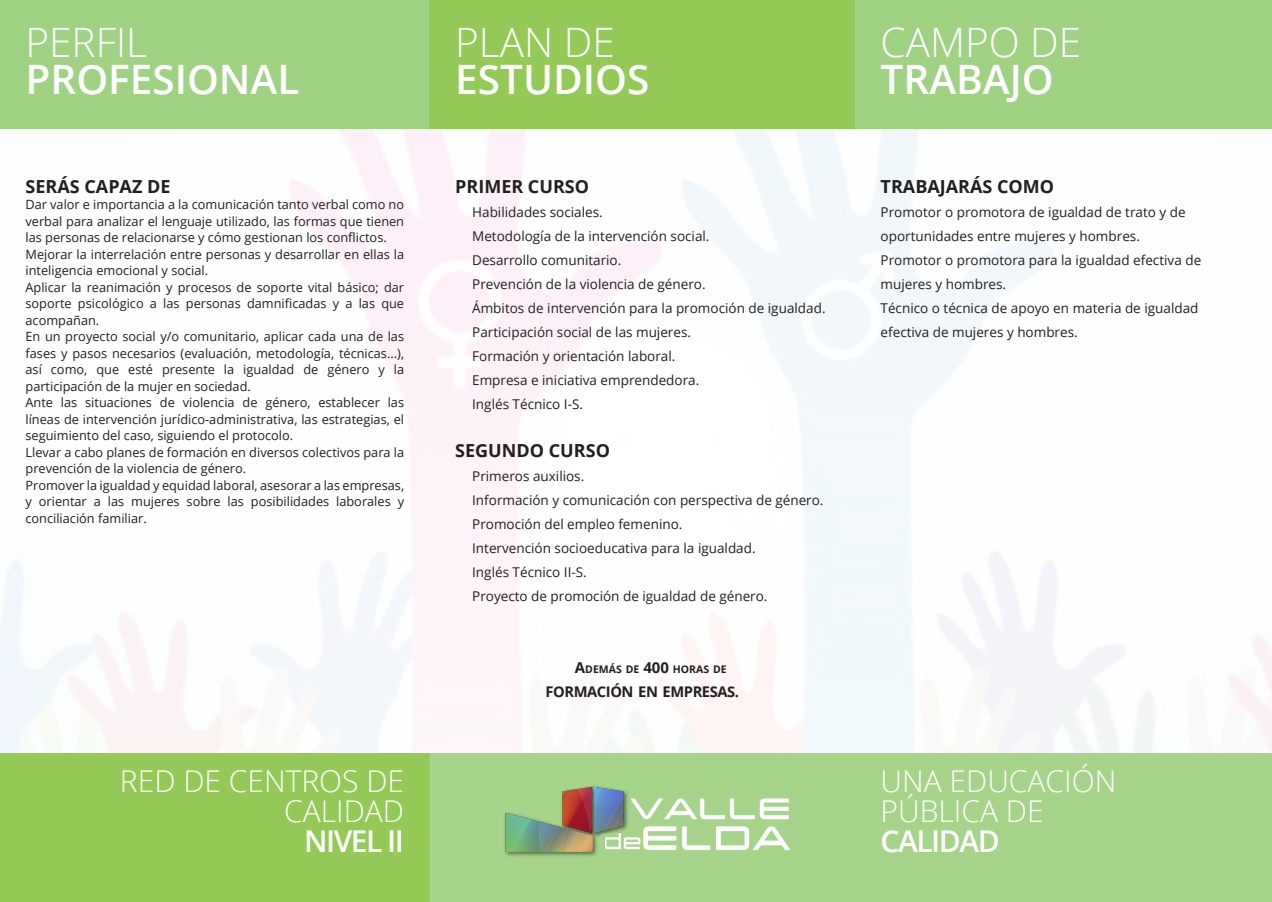
<style>
.page{position:relative;width:1272px;height:902px;background:#fff}
.page>*{position:absolute;margin:0;border:0;box-sizing:border-box;transform-origin:0 0}
.t1{font:600 40.5px "Open Sans";color:#fff}
.t2{font:300 40.5px "Open Sans";color:#fff}
.t3{font:300 30px/30px "Open Sans";color:#fff}
.t4{font:600 30px "Open Sans";letter-spacing:-.05em;color:#fff}
.t5{font:700 18px "Open Sans";color:#231f20}
.t6{font:700 14.7px "Open Sans";letter-spacing:-.03em;color:#231f20}
.t7{font:13.5px/24px "Open Sans";color:#231f20}
.t8{font:12.75px/16.5px "Open Sans";color:#231f20;text-align:justify}
.t9{font:700 10.5px "Open Sans";color:#231f20}
.s1{font-size:15px}
</style>
<div class="page">
<div style="left:0;top:753px;width:429px;height:148px;background:#93ca57"></div>
<div style="left:0;top:0;width:429px;height:129px;background:#a0d284"></div>
<div style="left:429px;top:0;width:426px;height:129px;background:#93ca57"></div>
<div style="left:429px;top:753px;width:842px;height:148px;background:#a6d48b"></div>
<div style="left:855px;top:0;width:416px;height:129px;background:#a0d284"></div>
<img style="left:505px;top:786px;width:286px;height:70px">
<p class="t2" style="left:26px;top:14px;width:123px">PERFIL</p>
<p class="t1" style="left:26px;top:52px;width:275px">PROFESIONAL</p>
<p class="t5" style="left:26px;top:173px;width:147px">SERÁS CAPAZ DE</p>
<p class="t8" style="left:26px;top:196px;width:380px">Dar valor e importancia a la comunicación tanto verbal como no verbal para analizar el lenguaje utilizado, las formas que tienen las personas de relacionarse y cómo gestionan los conflictos.</p>
<p class="t8" style="left:26px;top:245px;width:380px">Mejorar la interrelación entre personas y desarrollar en ellas la inteligencia emocional y social.</p>
<p class="t8" style="left:26px;top:278px;width:380px">Aplicar la reanimación y procesos de soporte vital básico; dar soporte psicológico a las personas damnificadas y a las que acompañan.</p>
<p class="t8" style="left:26px;top:328px;width:380px">En un proyecto social y/o comunitario, aplicar cada una de las fases y pasos necesarios (evaluación, metodología, técnicas...), así como, que esté presente la igualdad de género y la participación de la mujer en sociedad.</p>
<p class="t8" style="left:26px;top:394px;width:380px">Ante las situaciones de violencia de género, establecer las líneas de intervención jurídico-administrativa, las estrategias, el seguimiento del caso, siguiendo el protocolo.</p>
<p class="t8" style="left:26px;top:443px;width:380px">Llevar a cabo planes de formación en diversos colectivos para la prevención de la violencia de género.</p>
<p class="t8" style="left:26px;top:476px;width:380px">Promover la igualdad y equidad laboral, asesorar a las empresas, y orientar a las mujeres sobre las posibilidades laborales y conciliación familiar.</p>
<p class="t3" style="left:120px;top:765px;width:286px;text-align:right">RED DE CENTROS DE<br>CALIDAD</p>
<p class="t4" style="left:304px;top:820px;width:101px">NIVEL II</p>
<p class="t2" style="left:455px;top:14px;width:161px">PLAN DE</p>
<p class="t1" style="left:455px;top:52px;width:196px">ESTUDIOS</p>
<p class="t5" style="left:455px;top:173px;width:135px">PRIMER CURSO</p>
<p class="t7" style="left:472px;top:199px;width:132px">Habilidades sociales.</p>
<p class="t7" style="left:472px;top:223px;width:239px">Metodología de la intervención social.</p>
<p class="t7" style="left:472px;top:247px;width:151px">Desarrollo comunitario.</p>
<p class="t7" style="left:472px;top:271px;width:235px">Prevención de la violencia de género.</p>
<p class="t7" style="left:472px;top:295px;width:355px">Ámbitos de intervención para la promoción de igualdad.</p>
<p class="t7" style="left:472px;top:319px;width:220px">Participación social de las mujeres.</p>
<p class="t7" style="left:472px;top:343px;width:205px">Formación y orientación laboral.</p>
<p class="t7" style="left:472px;top:367px;width:229px">Empresa e iniciativa emprendedora.</p>
<p class="t7" style="left:472px;top:391px;width:112px">Inglés Técnico I-S.</p>
<p class="t5" style="left:455px;top:437px;width:156px">SEGUNDO CURSO</p>
<p class="t7" style="left:472px;top:463px;width:114px">Primeros auxilios.</p>
<p class="t7" style="left:472px;top:487px;width:353px">Información y comunicación con perspectiva de género.</p>
<p class="t7" style="left:472px;top:511px;width:212px">Promoción del empleo femenino.</p>
<p class="t7" style="left:472px;top:535px;width:285px">Intervención socioeducativa para la igualdad.</p>
<p class="t7" style="left:472px;top:559px;width:116px">Inglés Técnico II-S.</p>
<p class="t7" style="left:472px;top:583px;width:297px">Proyecto de promoción de igualdad de género.</p>
<p class="t9" style="left:575px;top:661px;width:153px"><span class="s1">A</span>DEMÁS DE <span class="s1">400</span> HORAS DE</p>
<p class="t6" style="left:545px;top:681px;width:195px">FORMACIÓN EN EMPRESAS<span class="s1">.</span></p>
<p class="t2" style="left:880px;top:14px;width:202px">CAMPO DE</p>
<p class="t1" style="left:880px;top:52px;width:175px">TRABAJO</p>
<p class="t5" style="left:880px;top:173px;width:175px">TRABAJARÁS COMO</p>
<p class="t7" style="left:880px;top:199px;width:306px">Promotor o promotora de igualdad de trato y de oportunidades entre mujeres y hombres.</p>
<p class="t7" style="left:880px;top:247px;width:322px">Promotor o promotora para la igualdad efectiva de mujeres y hombres.</p>
<p class="t7" style="left:880px;top:295px;width:319px">Técnico o técnica de apoyo en materia de igualdad efectiva de mujeres y hombres.</p>
<p class="t3" style="left:880px;top:765px;width:237px">UNA EDUCACIÓN<br>PÚBLICA DE</p>
<p class="t4" style="left:880px;top:820px;width:121px">CALIDAD</p>
</div>
